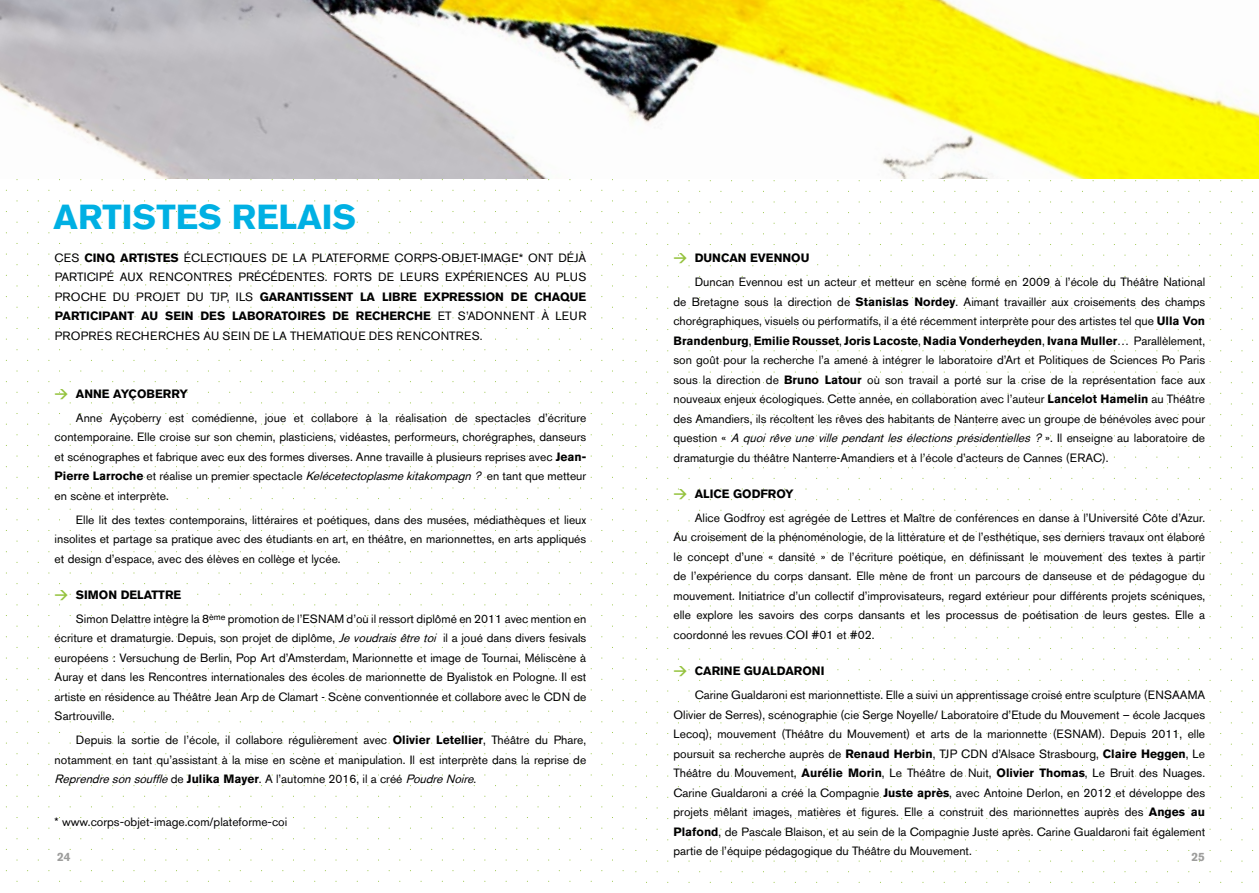
<style>
.page{position:relative;width:1259px;height:893px;background:#fff}
.page>*{position:absolute;margin:0;border:0;box-sizing:border-box;transform-origin:0 0}
.t1{font:700 34.5px "Akzidenz Grotesk BQ";color:#00b0e3}
.t2{font:12px/19.5px "Akzidenz Grotesk BE";color:#000;text-align:justify}
.t3{font:700 12px "Akzidenz Grotesk BQ";color:#000}
.t4{font:500 12px "Akzidenz Grotesk BQ";color:#000}
.t5{font:700 12px "Akzidenz Grotesk BQ";color:#9d9d9c}
.s1{font-family:"Akzidenz Grotesk BE";font-weight:400}
.s2{font-family:"DIN";font-size:13.5px;color:#94c23d}
.s3{font-family:"Akzidenz Grotesk BQ";font-weight:700}
.s4{font-style:italic}
</style>
<div class="page">
<img style="left:0;top:0;width:629px;height:179px">
<svg style="left:629px;top:0;width:630px;height:179px"></svg>
<h1 class="t1" style="left:54px;top:197px;width:46px">Artistes</h1>
<h1 class="t1" style="left:232px;top:197px;width:45px">Relais</h1>
<p class="t3" style="left:55px;top:251px;width:39px"><span class="s1">Ces</span> cinq</p>
<p class="t3" style="left:120px;top:251px;width:9px">artistes</p>
<p class="t2" style="left:184px;top:248px;width:9px">éclectiques</p>
<p class="t2" style="left:272px;top:248px;width:57px">de la Plateforme</p>
<p class="t2" style="left:394px;top:248px;width:19px">Corps</p>
<p class="t2" style="left:438px;top:248px;width:21px">-Objet</p>
<p class="t2" style="left:477px;top:248px;width:17px">-Image</p>
<p class="t2" style="left:519px;top:248px;width:19px">* ont</p>
<p class="t2" style="left:558px;top:248px;width:8px">déjà</p>
<p class="t2" style="left:55px;top:267px;width:8px">participé</p>
<p class="t2" style="left:120px;top:267px;width:9px">aux</p>
<p class="t2" style="left:149px;top:267px;width:18px">Rencontres</p>
<p class="t2" style="left:238px;top:267px;width:9px">précédentes</p>
<p class="t2" style="left:325px;top:267px;width:24px">. Forts</p>
<p class="t2" style="left:378px;top:267px;width:31px">de leurs</p>
<p class="t2" style="left:445px;top:267px;width:9px">expériences</p>
<p class="t2" style="left:534px;top:267px;width:30px">au plus</p>
<p class="t2" style="left:55px;top:287px;width:10px">proche</p>
<p class="t2" style="left:113px;top:287px;width:9px">du</p>
<p class="t2" style="left:136px;top:287px;width:9px">projet</p>
<p class="t2" style="left:187px;top:287px;width:9px">du</p>
<p class="t2" style="left:210px;top:287px;width:33px">TJP, ils</p>
<p class="t3" style="left:260px;top:290px;width:9px">garantissent</p>
<p class="t3" style="left:360px;top:290px;width:30px">la libre</p>
<p class="t3" style="left:424px;top:290px;width:26px">expression</p>
<p class="t3" style="left:511px;top:290px;width:9px">de</p>
<p class="t3" style="left:534px;top:290px;width:10px">chaque</p>
<p class="t3" style="left:55px;top:309px;width:9px">participant</p>
<p class="t3" style="left:141px;top:309px;width:10px">au</p>
<p class="t3" style="left:165px;top:309px;width:8px">sein</p>
<p class="t3" style="left:200px;top:309px;width:9px">des</p>
<p class="t3" style="left:232px;top:309px;width:9px">laboratoires</p>
<p class="t3" style="left:332px;top:309px;width:9px">de</p>
<p class="t3" style="left:356px;top:309px;width:10px">recherche</p>
<p class="t2" style="left:438px;top:306px;width:40px">et s’adonnent</p>
<p class="t2" style="left:541px;top:306px;width:23px">à leur</p>
<p class="t2" style="left:55px;top:326px;width:10px">propres</p>
<p class="t2" style="left:116px;top:326px;width:10px">recherches</p>
<p class="t2" style="left:203px;top:326px;width:27px">au sein</p>
<p class="t2" style="left:253px;top:326px;width:46px">delathematique</p>
<p class="t2" style="left:369px;top:326px;width:9px">des</p>
<p class="t2" style="left:396px;top:326px;width:10px">rencontres</p>
<p class="t2" style="left:480px;top:326px;width:4px">.</p>
<p class="t3" style="left:673px;top:251px;width:40px"><span class="s2">&gt;</span> Duncan</p>
<p class="t3" style="left:750px;top:251px;width:26px">evennou</p>
<p class="t2" style="left:673px;top:272px;width:533px;text-indent:21px">Duncan Evennou est un acteur et metteur en scène formé en 2009 à l’école du Théâtre National de Bretagne sous la direction de <span class="s3">Stanislas Nordey</span>. Aimant travailler aux croisements des champs chorégraphiques, visuels ou performatifs, il a été récemment interprète pour des artistes tel que <span class="s3">Ulla Von</span></p>
<p class="t3" style="left:673px;top:333px;width:533px">Brandenburg<span class="s1">,</span> Emilie Rousset<span class="s1">,</span> Joris Lacoste<span class="s1">,</span> Nadia Vonderheyden<span class="s1">,</span> Ivana Muller<span class="s1">… Parallèlement,</span></p>
<p class="t2" style="left:673px;top:350px;width:533px">son goût pour la recherche l’a amené à intégrer le laboratoire d’Art et Politiques de Sciences Po Paris sous la direction de <span class="s3">Bruno Latour</span> où son travail a porté sur la crise de la représentation face aux nouveaux enjeux écologiques. Cette année, en collaboration avec l’auteur <span class="s3">Lancelot Hamelin</span> au Théâtre des Amandiers, ils récoltent les rêves des habitants de Nanterre avec un groupe de bénévoles avec pour q u e s t i o n « <span class="s4">A quoirêveunevillependantlesélectionsprésidentielles ?</span> » . I l e n s e i g n e a u l a b o r a t o i r e d e dramaturgie du théâtre Nanterre-Amandiers et à l’école d’acteurs de Cannes (ERAC).</p>
<p class="t3" style="left:673px;top:487px;width:30px"><span class="s2">&gt;</span> alice</p>
<p class="t3" style="left:733px;top:487px;width:10px">godfro</p>
<p class="t3" style="left:785px;top:487px;width:10px">y</p>
<p class="t2" style="left:673px;top:508px;width:533px;text-indent:21px">Alice Godfroy est agrégée de Lettres et Maître de conférences en danse à l’Université Côte d’Azur.<br>Au croisement de la phénoménologie, de la littérature et de l’esthétique, ses derniers travaux ont élaboré le concept d’une « dansité » de l’écriture poétique, en définissant le mouvement des textes à partir de l’expérience du corps dansant. Elle mène de front un parcours de danseuse et de pédagogue du mouvement. Initiatrice d’un collectif d’improvisateurs, regard extérieur pour différents projets scéniques, elle explore les savoirs des corps dansants et les processus de poétisation de leurs gestes. Elle a coordonné les revues COI #01 et #02.</p>
<p class="t3" style="left:673px;top:664px;width:30px"><span class="s2">&gt;</span> carine</p>
<p class="t3" style="left:744px;top:664px;width:9px">gualdaroni</p>
<p class="t2" style="left:673px;top:685px;width:533px;text-indent:21px">Carine Gualdaroni est marionnettiste. Elle a suivi un apprentissage croisé entre sculpture (ENSAAMA Olivier de Serres), scénographie (cie Serge Noyelle/ Laboratoire d’Etude du Mouvement – école Jacques Lecoq), mouvement (Théâtre du Mouvement) et arts de la marionnette (ESNAM). Depuis 2011, elle poursuit sa recherche auprès de <span class="s3">Renaud Herbin</span>, TJP CDN d’Alsace Strasbourg, <span class="s3">Claire Heggen</span>, Le Théâtre du Mouvement, <span class="s3">Aurélie Morin</span>, Le Théâtre de Nuit, <span class="s3">Olivier Thomas</span>, Le Bruit des Nuages.<br>Carine Gualdaroni a créé la Compagnie <span class="s3">Juste après</span>, avec Antoine Derlon, en 2012 et développe des projets mêlant images, matières et figures. Elle a construit des marionnettes auprès des <span class="s3">Anges au Plafond</span>, de Pascale Blaison, et au sein de la Compagnie Juste après. Carine Gualdaroni fait également partie de l’équipe pédagogique du Théâtre du Mouvement.</p>
<p class="t3" style="left:55px;top:387px;width:39px"><span class="s2">&gt;</span> Anne</p>
<p class="t3" style="left:113px;top:387px;width:34px">Ayçoberr</p>
<p class="t3" style="left:179px;top:387px;width:10px">y</p>
<p class="t2" style="left:55px;top:408px;width:533px;text-indent:21px">Anne Ayçoberry est comédienne, joue et collabore à la réalisation de spectacles d’écriture contemporaine. Elle croise sur son chemin, plasticiens, vidéastes, performeurs, chorégraphes, danseurs et scénographes et fabrique avec eux des formes diverses. Anne travaille à plusieurs reprises avec <span class="s3">Jean-Pierre Larroche</span> et réalise un premier spectacle <span class="s4">Kelécetectoplasmekitakompagn?</span> en tant que metteur en scène et interprète.</p>
<p class="t2" style="left:55px;top:510px;width:533px;text-indent:21px">Elle lit des textes contemporains, littéraires et poétiques, dans des musées, médiathèques et lieux insolites et partage sa pratique avec des étudiants en art, en théâtre, en marionnettes, en arts appliqués et design d’espace, avec des élèves en collège et lycée.</p>
<p class="t3" style="left:55px;top:588px;width:31px"><span class="s2">&gt;</span> simon</p>
<p class="t3" style="left:121px;top:588px;width:9px">delattre</p>
<p class="t2" style="left:55px;top:609px;width:533px;text-indent:21px">Simon Delattre intègre la 8<sup>ème</sup> promotion de l’ESNAM d’où il ressort diplômé en 2011 avec mention en écriture et dramaturgie. Depuis, son projet de diplôme, <span class="s4">Jevoudraisêtretoi</span> il a joué dans divers fesivals européens : Versuchung de Berlin, Pop Art d’Amsterdam, Marionnette et image de Tournai, Méliscène à Auray et dans les Rencontres internationales des écoles de marionnette de Byalistok en Pologne. Il est artiste en résidence au Théâtre Jean Arp de Clamart - Scène conventionnée et collabore avec le CDN de Sartrouville.</p>
<p class="t2" style="left:55px;top:730px;width:533px;text-indent:21px">Depuis la sortie de l’école, il collabore régulièrement avec <span class="s3">Olivier Letellier</span>, Théâtre du Phare, notamment en tant qu’assistant à la mise en scène et manipulation. Il est interprète dans la reprise de <span class="s4">Reprendresonsouffle</span>de <span class="s3">Julika Mayer</span>. A l’automne 2016, il a créé <span class="s4">PoudreNoire</span>.</p>
<p class="t4" style="left:55px;top:815px;width:234px">* www.corps-objet-image.com/plateforme-coi</p>
<p class="t5" style="left:57px;top:850px;width:15px">24</p>
<p class="t5" style="left:1191px;top:850px;width:15px">25</p>
</div>
